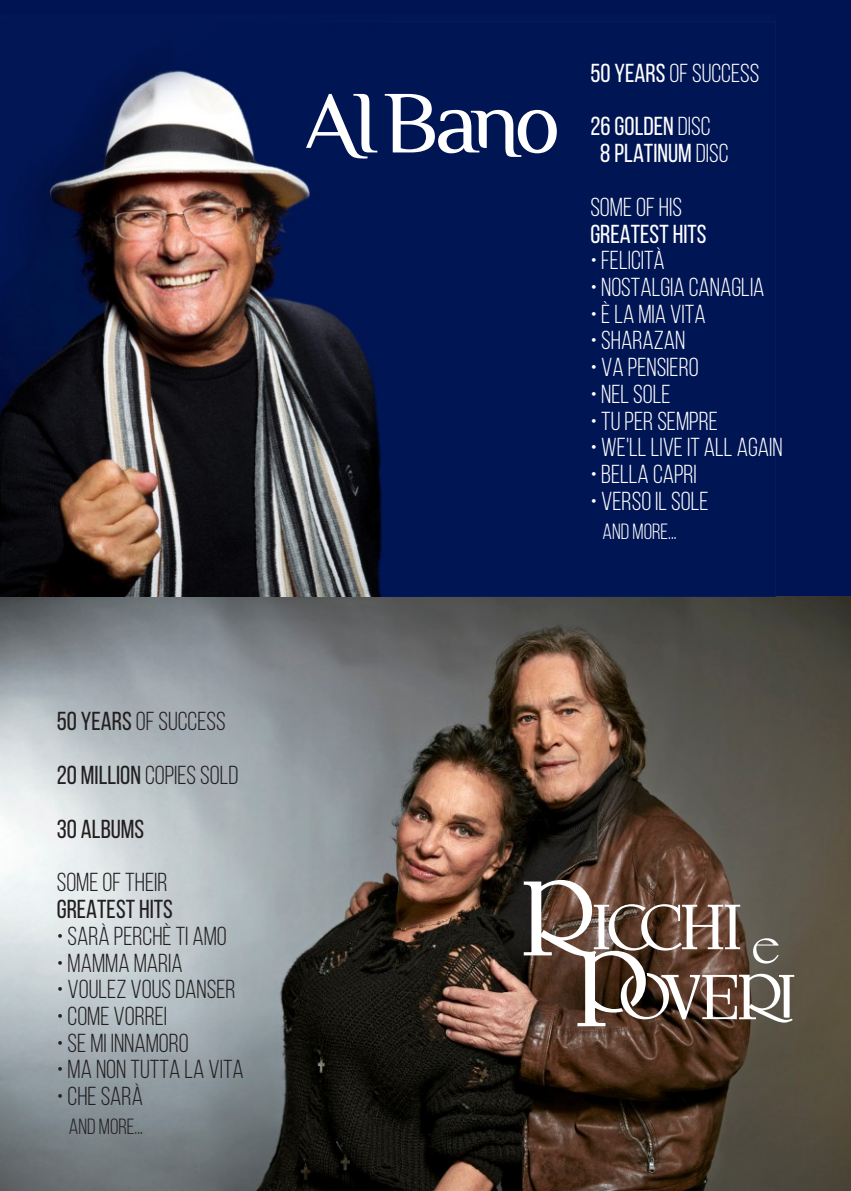
<style>
.page{position:relative;width:851px;height:1191px;background:#fff}
.page>*{position:absolute;margin:0;border:0;box-sizing:border-box;transform-origin:0 0}
.t1{font:26px/53.4px "Bebas Neue";color:#fff}
.t2{font:26px "Bebas Neue";color:#231f20}
.t3{font:26px/53.6px "Bebas Neue";color:#231f20}
.t4{font:26px/53.6px "Bebas Neue";color:#fff}
.t5{font:22px "Bebas Neue";color:#231f20}
.t6{font:22px "Bebas Neue";color:#fff}
.s1{font-style:inherit}
</style>
<div class="page">
<img style="left:0;top:595px;width:850px;height:596px">
<div style="left:0;top:0;width:850px;height:595px;background:#001454"></div>
<svg style="left:523px;top:880px;width:271px;height:146px"></svg>
<img style="left:0;top:68px;width:775px;height:528px">
<svg style="left:306px;top:94px;width:250px;height:65px"></svg>
<p class="t3" style="left:57px;top:697px;width:183px">50 YEARS <span class="s1">OF SUCCESS<br></span>20 MILLION <span class="s1">COPIES SOLD<br></span>30 ALBUMS</p>
<p class="t2" style="left:57px;top:871px;width:112px">SOME OF THEIR</p>
<p class="t3" style="left:57px;top:885px;width:118px">GREATEST HITS</p>
<p class="t2" style="left:57px;top:925px;width:172px">• SARÀ PERCHÈ TI AMO</p>
<p class="t2" style="left:57px;top:952px;width:128px">• MAMMA MARIA</p>
<p class="t2" style="left:57px;top:978px;width:180px">• VOULEZ VOUS DANSER</p>
<p class="t2" style="left:57px;top:1005px;width:112px">• COME VORREI</p>
<p class="t2" style="left:57px;top:1032px;width:134px">• SE MI INNAMORO</p>
<p class="t2" style="left:57px;top:1059px;width:189px">• MA NON TUTTA LA VITA</p>
<p class="t2" style="left:57px;top:1085px;width:88px">• CHE SARÀ</p>
<p class="t5" style="left:69px;top:1117px;width:76px">AND MORE...</p>
<p class="t4" style="left:590px;top:48px;width:170px">50 YEARS <span class="s1">OF SUCCESS<br></span>26 GOLDEN <span class="s1">DISC</span></p>
<p class="t1" style="left:590px;top:129px;width:140px;text-indent:10px"><span class="s1">8 PLATINUM</span> DISC<br>SOME OF HIS</p>
<p class="t4" style="left:590px;top:209px;width:118px">GREATEST HITS</p>
<p class="t1" style="left:590px;top:236px;width:76px">• FELICITÀ</p>
<p class="t1" style="left:590px;top:263px;width:176px">• NOSTALGIA CANAGLIA</p>
<p class="t1" style="left:590px;top:289px;width:117px">• È LA MIA VITA</p>
<p class="t1" style="left:590px;top:316px;width:96px">• SHARAZAN</p>
<p class="t1" style="left:590px;top:343px;width:110px">• VA PENSIERO</p>
<p class="t1" style="left:590px;top:370px;width:82px">• NEL SOLE</p>
<p class="t1" style="left:590px;top:396px;width:129px">• TU PER SEMPRE</p>
<p class="t1" style="left:590px;top:423px;width:194px">• WE'LL LIVE IT ALL AGAIN</p>
<p class="t1" style="left:590px;top:450px;width:108px">• BELLA CAPRI</p>
<p class="t1" style="left:590px;top:476px;width:120px">• VERSO IL SOLE</p>
<p class="t6" style="left:602px;top:522px;width:76px">AND MORE...</p>
</div>
